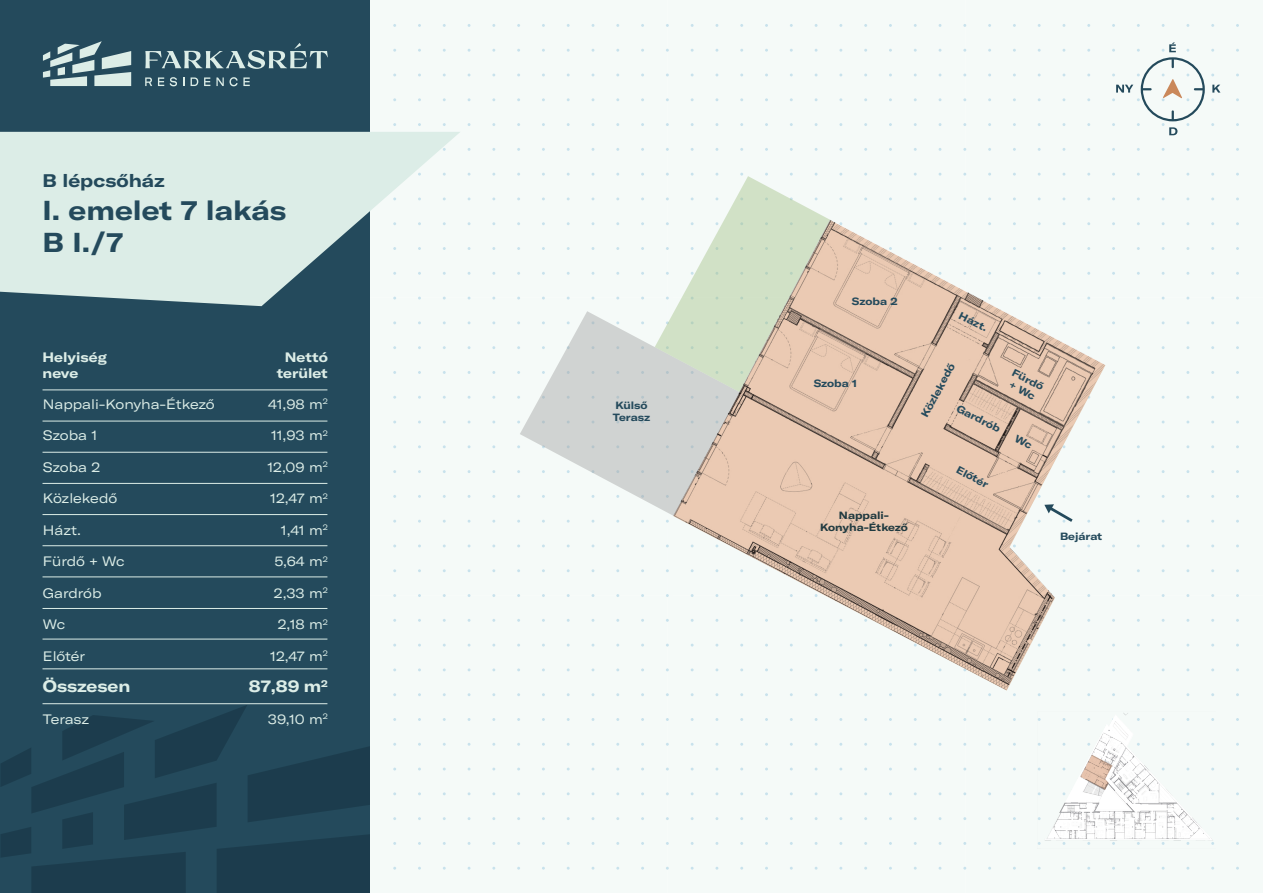
<style>
.page{position:relative;width:1263px;height:893px;background:#fff}
.page>*{position:absolute;margin:0;border:0;box-sizing:border-box;transform-origin:0 0}
.t1{font:700 expanded 27px/32.4px "GT America";color:#244a5c}
.t2{font:700 expanded 18px "GT America";color:#244a5c}
.t3{font:700 expanded 16.5px "GT America";color:#dcede7}
.t4{font:expanded 13.5px "GT America";color:#dcede7}
.t5{font:700 expanded 13.5px/16.2px "GT America";color:#dcede7}
.t6{font:700 expanded 10.35px/12.5px "GT America";color:#244a5c;text-align:center}
</style>
<div class="page">
<div style="left:0;top:0;width:370px;height:893px;background:#244a5c"></div>
<svg style="left:1px;top:705px;width:369px;height:188px"></svg>
<svg style="left:145px;top:43px;width:183px;height:26px"></svg>
<svg style="left:43px;top:41px;width:88px;height:45px"></svg>
<svg style="left:158px;top:77px;width:6px;height:9px"></svg>
<svg style="left:170px;top:77px;width:7px;height:9px"></svg>
<svg style="left:191px;top:77px;width:7px;height:9px"></svg>
<svg style="left:204px;top:77px;width:6px;height:9px"></svg>
<svg style="left:216px;top:77px;width:34px;height:9px"></svg>
<svg style="left:145px;top:77px;width:7px;height:9px"></svg>
<div style="left:667px;top:618px;width:298px;height:252px;background:#f5faf8"></div>
<svg style="left:1169px;top:43px;width:7px;height:6px"></svg>
<svg style="left:1169px;top:127px;width:8px;height:8px"></svg>
<svg style="left:1112px;top:49px;width:93px;height:77px"></svg>
<svg style="left:1211px;top:85px;width:9px;height:16px"></svg>
<svg style="left:1163px;top:74px;width:26px;height:27px"></svg>
<hr style="left:43px;top:421px;width:284px;height:1px;background:#dcede7">
<hr style="left:43px;top:452px;width:284px;height:1px;background:#dcede7">
<hr style="left:43px;top:483px;width:284px;height:1px;background:#dcede7">
<hr style="left:43px;top:514px;width:284px;height:1px;background:#dcede7">
<hr style="left:43px;top:545px;width:284px;height:1px;background:#dcede7">
<hr style="left:43px;top:576px;width:284px;height:1px;background:#dcede7">
<hr style="left:43px;top:608px;width:284px;height:1px;background:#dcede7">
<svg style="left:0;top:132px;width:460px;height:174px;fill:#dcede7"></svg>
<hr style="left:43px;top:389px;width:284px;height:1px;background:#dcede7">
<hr style="left:43px;top:639px;width:284px;height:1px;background:#dcede7">
<hr style="left:43px;top:668px;width:284px;height:1px;background:#dcede7">
<hr style="left:43px;top:703px;width:284px;height:1px;background:#dcede7">
<div style="left:1038px;top:711px;width:178px;height:138px;background:#f5faf8"></div>
<svg style="left:1038px;top:714px;width:175px;height:131px"></svg>
<svg style="left:673px;top:220px;width:432px;height:471px"></svg>
<svg style="left:1038px;top:504px;width:34px;height:19px"></svg>
<svg style="left:517px;top:311px;width:222px;height:212px"></svg>
<svg style="left:655px;top:173px;width:175px;height:226px"></svg>
<svg style="left:1013px;top:435px;width:19px;height:14px"></svg>
<h2 class="t2" style="left:43px;top:170px;width:124px">B lépcsőház</h2>
<h1 class="t1" style="left:43px;top:194px;width:245px">I. emelet 7 lakás<br>B I./7</h1>
<p class="t5" style="left:43px;top:349px;width:66px">Helyiség neve</p>
<p class="t5" style="left:277px;top:349px;width:53px;text-align:right">Nettó terület</p>
<p class="t4" style="left:43px;top:396px;width:173px">Nappali-Konyha-Étkező</p>
<p class="t4" style="left:268px;top:396px;width:61px">41,98 m<sup>2</sup></p>
<p class="t4" style="left:43px;top:427px;width:56px">Szoba 1</p>
<p class="t4" style="left:271px;top:427px;width:58px">11,93 m<sup>2</sup></p>
<p class="t4" style="left:43px;top:459px;width:59px">Szoba 2</p>
<p class="t4" style="left:267px;top:459px;width:62px">12,09 m<sup>2</sup></p>
<p class="t4" style="left:43px;top:490px;width:76px">Közlekedő</p>
<p class="t4" style="left:270px;top:490px;width:59px">12,47 m<sup>2</sup></p>
<p class="t4" style="left:43px;top:522px;width:40px">Házt.</p>
<p class="t4" style="left:281px;top:522px;width:48px">1,41 m<sup>2</sup></p>
<p class="t4" style="left:43px;top:553px;width:83px">Fürdő + Wc</p>
<p class="t4" style="left:275px;top:553px;width:55px">5,64 m<sup>2</sup></p>
<p class="t4" style="left:43px;top:585px;width:60px">Gardrób</p>
<p class="t4" style="left:274px;top:585px;width:56px">2,33 m<sup>2</sup></p>
<p class="t4" style="left:43px;top:616px;width:24px">Wc</p>
<p class="t4" style="left:278px;top:616px;width:52px">2,18 m<sup>2</sup></p>
<p class="t4" style="left:43px;top:648px;width:44px">Előtér</p>
<p class="t4" style="left:270px;top:648px;width:59px">12,47 m<sup>2</sup></p>
<p class="t3" style="left:43px;top:676px;width:89px">Összesen</p>
<p class="t3" style="left:249px;top:676px;width:81px">87,89 m<sup>2</sup></p>
<p class="t4" style="left:43px;top:711px;width:48px">Terasz</p>
<p class="t4" style="left:268px;top:711px;width:62px">39,10 m<sup>2</sup></p>
<p class="t6" style="left:613px;top:399px;width:39px;text-align:left">Külső<br>Terasz</p>
<p class="t6" style="left:869px;top:289px;width:37px;rotate:27deg">Szoba</p>
<p class="t6" style="left:852px;top:295px;width:47px">Szoba 2</p>
<p class="t6" style="left:814px;top:377px;width:45px">Szoba 1</p>
<p class="t6" style="left:820px;top:508px;width:89px">Nappali-<br>Konyha-Étkező</p>
<p class="t6" style="left:962px;top:309px;width:32px;rotate:27deg">Házt.</p>
<p class="t6" style="left:918px;top:413px;width:61px;rotate:-62deg">Közlekedő</p>
<p class="t6" style="left:1016px;top:366px;width:35px;rotate:27deg">Fürdő + Wc</p>
<p class="t6" style="left:960px;top:402px;width:49px;rotate:27deg">Gardrób</p>
<p class="t6" style="left:960px;top:463px;width:36px;rotate:28deg">Előtér</p>
<p class="t6" style="left:1060px;top:530px;width:44px">Bejárat</p>
</div>
